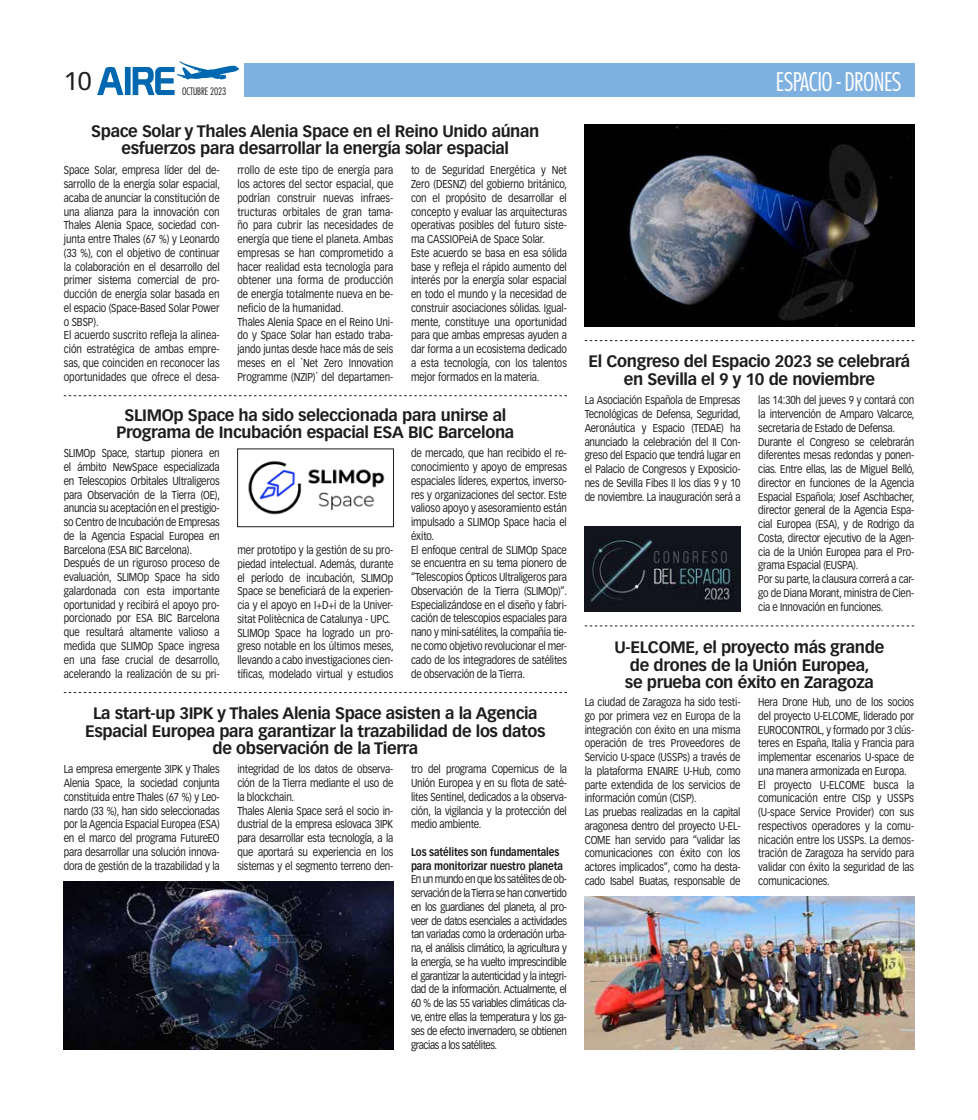
<style>
.page{position:relative;width:978px;height:1120px;background:#fff}
.page>*{position:absolute;margin:0;border:0;box-sizing:border-box;transform-origin:0 0}
.t1{font:300 condensed 25px "Futura Std";letter-spacing:-.025em;color:#fff}
.t2{font:25px "Vectora LT Pro";color:#1d1d1b}
.t3{font:700 16.25px/17.5px "Vectora LT Pro";letter-spacing:-.02em;color:#1d1d1b;text-align:center}
.t4{font:11.25px/13.8px "Vectora LT Pro";letter-spacing:-.01em;color:#1d1d1b;scale:.85 1}
.t5{font:700 11.25px/13.8px "Vectora LT Pro";letter-spacing:-.01em;color:#1d1d1b;scale:.85 1}
.t6{font:300 condensed 10px "Futura Std";letter-spacing:-.01em;color:#1d1d1b}
</style>
<div class="page">
<svg style="left:97px;top:61px;width:142px;height:34px"></svg>
<div style="left:244px;top:64px;width:670px;height:33px;background:#7fb1e0"></div>
<img style="left:585px;top:124px;width:329px;height:202px">
<svg style="left:585px;top:340px;width:329px;height:1px"></svg>
<svg style="left:585px;top:625px;width:329px;height:1px"></svg>
<svg style="left:64px;top:395px;width:503px;height:1px"></svg>
<svg style="left:64px;top:692px;width:503px;height:1px"></svg>
<img style="left:248px;top:461px;width:137px;height:54px">
<div style="left:237px;top:449px;width:157px;height:78px;border:1px solid #1d1d1b"></div>
<img style="left:585px;top:526px;width:156px;height:85px">
<img style="left:585px;top:896px;width:329px;height:153px">
<img style="left:64px;top:881px;width:329px;height:168px">
<h1 class="t2" style="left:64px;top:66px;width:29px">10</h1>
<p class="t6" style="left:182px;top:85px;width:46px">OCTUBRE 2023</p>
<h2 class="t3" style="left:91px;top:122px;width:450px">Space Solar y Thales Alenia Space en el Reino Unido aúnan esfuerzos para desarrollar la energía solar espacial</h2>
<p class="t4" style="left:64px;top:164px;width:185px">Space Solar, empresa líder del de&shy;sarrollo de la energía solar espacial, acaba de anunciar la constitución de una alianza para la innovación con Thales Alenia Space, sociedad con&shy;junta entre Thales (67 %) y Leonardo (33 %), con el objetivo de continuar la colaboración en el desarrollo del primer sistema comercial de pro&shy;ducción de energía solar basada en el espacio (Space-Based Solar Power o SBSP).<br>El acuerdo suscrito refleja la alinea&shy;ción estratégica de ambas empre&shy;sas, que coinciden en reconocer las oportunidades que ofrece el desa-</p>
<p class="t4" style="left:237px;top:164px;width:185px">rrollo de este tipo de energía para los actores del sector espacial, que podrían construir nuevas infraes&shy;tructuras orbitales de gran tama&shy;ño para cubrir las necesidades de energía que tiene el planeta. Ambas empresas se han comprometido a hacer realidad esta tecnología para obtener una forma de producción de energía totalmente nueva en be&shy;neficio de la humanidad.<br>Thales Alenia Space en el Reino Uni&shy;do y Space Solar han estado traba&shy;jando juntas desde hace más de seis meses en el `Net Zero Innovation Programme (NZIP)´ del departamen-</p>
<p class="t4" style="left:411px;top:164px;width:185px">to de Seguridad Energética y Net Zero (DESNZ) del gobierno británico, con el propósito de desarrollar el concepto y evaluar las arquitecturas operativas posibles del futuro siste&shy;ma CASSIOPeiA de Space Solar.<br>Este acuerdo se basa en esa sólida base y refleja el rápido aumento del interés por la energía solar espacial en todo el mundo y la necesidad de construir asociaciones sólidas. Igual&shy;mente, constituye una oportunidad para que ambas empresas ayuden a dar forma a un ecosistema dedicado a esta tecnología, con los talentos mejor formados en la materia.</p>
<h2 class="t3" style="left:116px;top:406px;width:399px">SLIMOp Space ha sido seleccionada para unirse al<br>Programa de Incubación espacial ESA BIC Barcelona</h2>
<p class="t4" style="left:64px;top:446px;width:185px">SLIMOp Space, startup pionera en el ámbito NewSpace especializada en Telescopios Orbitales Ultraligeros para Observación de la Tierra (OE), anuncia su aceptación en el prestigio&shy;so Centro de Incubación de Empresas de la Agencia Espacial Europea en Barcelona (ESA BIC Barcelona).<br>Después de un riguroso proceso de evaluación, SLIMOp Space ha sido galardonada con esta importante oportunidad y recibirá el apoyo pro&shy;porcionado por ESA BIC Barcelona que resultará altamente valioso a medida que SLIMOp Space ingresa en una fase crucial de desarrollo, acelerando la realización de su pri-</p>
<p class="t4" style="left:237px;top:543px;width:185px">mer prototipo y la gestión de su pro&shy;piedad intelectual. Además, durante el período de incubación, SLIMOp Space se beneficiará de la experien&shy;cia y el apoyo en I+D+i de la Univer&shy;sitat Politècnica de Catalunya - UPC.<br>SLIMOp Space ha logrado un pro&shy;greso notable en los últimos meses, llevando a cabo investigaciones cien&shy;tífi cas, modelado virtual y estudios</p>
<p class="t4" style="left:411px;top:446px;width:185px">de mercado, que han recibido el re&shy;conocimiento y apoyo de empresas espaciales líderes, expertos, inverso&shy;res y organizaciones del sector. Este valioso apoyo y asesoramiento están impulsado a SLIMOp Space hacia el éxito.<br>El enfoque central de SLIMOp Space se encuentra en su tema pionero de “Telescopios Ópticos Ultraligeros para Observación de la Tierra (SLIMOp)”.<br>Especializándose en el diseño y fabri&shy;cación de telescopios espaciales para nano y mini-satélites, la compañía tie&shy;ne como objetivo revolucionar el mer&shy;cado de los integradores de satélites de observación de la Tierra.</p>
<h2 class="t3" style="left:85px;top:705px;width:462px">La start-up 3IPK y Thales Alenia Space asisten a la Agencia<br>Espacial Europea para garantizar la trazabilidad de los datos de observación de la Tierra</h2>
<p class="t4" style="left:64px;top:762px;width:185px;text-align:justify">La empresa emergente 3IPK y Thales Alenia Space, la sociedad conjunta constituida entre Thales (67 %) y Leo&shy;nardo (33 %), han sido seleccionadas por la Agencia Espacial Europea (ESA) en el marco del programa FutureEO para desarrollar una solución innova&shy;dora de gestión de la trazabilidad y la</p>
<p class="t4" style="left:237px;top:762px;width:185px">integridad de los datos de observa&shy;ción de la Tierra mediante el uso de la blockchain.<br>Thales Alenia Space será el socio in&shy;dustrial de la empresa eslovaca 3IPK para desarrollar esta tecnología, a la que aportará su experiencia en los sistemas y el segmento terreno den-</p>
<p class="t4" style="left:411px;top:762px;width:185px;text-align:justify">tro del programa Copernicus de la Unión Europea y en su flota de saté&shy;lites Sentinel, dedicados a la observa&shy;ción, la vigilancia y la protección del medio ambiente.</p>
<p class="t5" style="left:411px;top:845px;width:180px">Los satélites son fundamentales para monitorizar nuestro planeta</p>
<p class="t4" style="left:411px;top:872px;width:185px;text-align:justify">En un mundo en que los satélites de ob&shy;servación de la Tierra se han convertido en los guardianes del planeta, al pro&shy;veer de datos esenciales a actividades tan variadas como la ordenación urba&shy;na, el análisis climático, la agricultura y la energía, se ha vuelto imprescindible el garantizar la autenticidad y la integri&shy;dad de la información. Actualmente, el 60 % de las 55 variables climáticas cla&shy;ve, entre ellas la temperatura y los ga&shy;ses de efecto invernadero, se obtienen gracias a los satélites.</p>
<h1 class="t1" style="left:776px;top:67px;width:127px">ESPACIO - DRONES</h1>
<h2 class="t3" style="left:589px;top:353px;width:323px">El Congreso del Espacio 2023 se celebrará en Sevilla el 9 y 10 de noviembre</h2>
<p class="t4" style="left:585px;top:393px;width:185px;text-align:justify">La Asociación Española de Empresas Tecnológicas de Defensa, Seguridad, Aeronáutica y Espacio (TEDAE) ha anunciado la celebración del II Con&shy;greso del Espacio que tendrá lugar en el Palacio de Congresos y Exposicio&shy;nes de Sevilla Fibes II los días 9 y 10 de noviembre. La inauguración será a</p>
<p class="t4" style="left:758px;top:393px;width:185px">las 14:30h del jueves 9 y contará con la intervención de Amparo Valcarce, secretaria de Estado de Defensa.<br>Durante el Congreso se celebrarán diferentes mesas redondas y ponen&shy;cias. Entre ellas, las de Miguel Belló, director en funciones de la Agencia Espacial Española; Josef Aschbacher, director general de la Agencia Espa&shy;cial Europea (ESA), y de Rodrigo da Costa, director ejecutivo de la Agen&shy;cia de la Unión Europea para el Pro&shy;grama Espacial (EUSPA).<br>Por su parte, la clausura correrá a car&shy;go de Diana Morant, ministra de Cien&shy;cia e Innovación en funciones.</p>
<h2 class="t3" style="left:615px;top:639px;width:271px">U-ELCOME, el proyecto más grande de drones de la Unión Europea,<br>se prueba con éxito en Zaragoza</h2>
<p class="t4" style="left:585px;top:695px;width:185px">La ciudad de Zaragoza ha sido testi&shy;go por primera vez en Europa de la integración con éxito en una misma operación de tres Proveedores de Servicio U-space (USSPs) a través de la plataforma ENAIRE U-Hub, como parte extendida de los servicios de información común (CISP).<br>Las pruebas realizadas en la capital aragonesa dentro del proyecto U-EL-COME han servido para “validar las comunicaciones con éxito con los actores implicados”, como ha desta&shy;cado Isabel Buatas, responsable de</p>
<p class="t4" style="left:758px;top:695px;width:185px">Hera Drone Hub, uno de los socios del proyecto U-ELCOME, liderado por EUROCONTROL, y formado por 3 clús&shy;teres en España, Italia y Francia para implementar escenarios U-space de una manera armonizada en Europa.<br>El proyecto U-ELCOME busca la comunicación entre CISp y USSPs (U-space Service Provider) con sus respectivos operadores y la comu&shy;nicación entre los USSPs. La demos&shy;tración de Zaragoza ha servido para validar con éxito la seguridad de las comunicaciones.</p>
</div>
